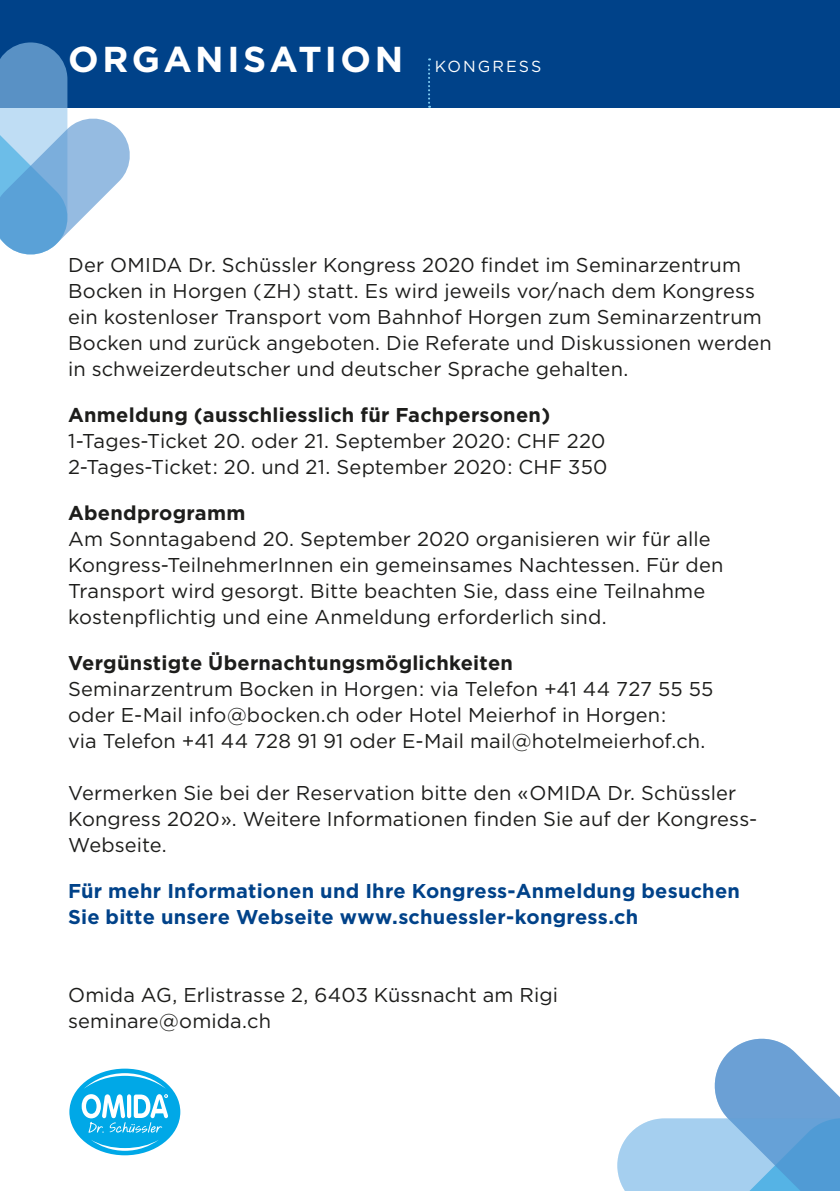
<style>
.page{position:relative;width:840px;height:1191px;background:#fff}
.page>*{position:absolute;margin:0;border:0;box-sizing:border-box;transform-origin:0 0}
.t1{font:700 36px "Gotham";letter-spacing:.095em;color:#fff}
.t2{font:20px/26px "Gotham";letter-spacing:.005em;color:#1d1d1b}
.t3{font:700 20px/26px "Gotham";letter-spacing:.01em;color:#004289}
.t4{font:700 20px "Gotham";letter-spacing:.01em;color:#1d1d1b}
.t5{font:16px "Gotham";letter-spacing:.125em;color:#fff}
</style>
<div class="page">
<div style="left:0;top:0;width:839px;height:108px;background:#004289"></div>
<svg style="left:428px;top:58px;width:2px;height:50px"></svg>
<svg style="left:0;top:42px;width:130px;height:213px"></svg>
<svg style="left:65px;top:1067px;width:119px;height:90px"></svg>
<div style="left:69px;top:1068px;width:111px;height:87px;background:#00a8e7;border-radius:50%"></div>
<svg style="left:84px;top:1073px;width:82px;height:15px"></svg>
<svg style="left:91px;top:1140px;width:68px;height:10px"></svg>
<svg style="left:82px;top:1094px;width:86px;height:38px"></svg>
<svg style="left:617px;top:1038px;width:222px;height:153px"></svg>
<h1 class="t1" style="left:68px;top:39px;width:336px">ORGANISATION</h1>
<p class="t5" style="left:434px;top:57px;width:108px">KONGRESS</p>
<p class="t2" style="left:68px;top:251px;width:705px">Der OMIDA Dr. Schüssler Kongress 2020 findet im Seminarzentrum Bocken in Horgen (ZH) statt. Es wird jeweils vor/nach dem Kongress ein kostenloser Transport vom Bahnhof Horgen zum Seminarzentrum Bocken und zurück angeboten. Die Referate und Diskussionen werden in schweizerdeutscher und deutscher Sprache gehalten.</p>
<p class="t4" style="left:68px;top:403px;width:483px">Anmeldung (ausschliesslich für Fachpersonen)</p>
<p class="t2" style="left:68px;top:427px;width:540px">1-Tages-Ticket 20. oder 21. September 2020: CHF 220<br>2-Tages-Ticket: 20. und 21. September 2020: CHF 350</p>
<p class="t4" style="left:68px;top:501px;width:179px">Abendprogramm</p>
<p class="t2" style="left:68px;top:525px;width:656px">Am Sonntagabend 20. September 2020 organisieren wir für alle Kongress-TeilnehmerInnen ein gemeinsames Nachtessen. Für den Transport wird gesorgt. Bitte beachten Sie, dass eine Teilnahme kostenpflichtig und eine Anmeldung erforderlich sind.</p>
<p class="t4" style="left:68px;top:651px;width:446px">Vergünstigte Übernachtungsmöglichkeiten</p>
<p class="t2" style="left:68px;top:675px;width:646px">Seminarzentrum Bocken in Horgen: via Telefon +41 44 727 55 55 oder E-Mail info@bocken.ch oder Hotel Meierhof in Horgen:<br>via Telefon +41 44 728 91 91 oder E-Mail mail@hotelmeierhof.ch.</p>
<p class="t2" style="left:68px;top:779px;width:690px">Vermerken Sie bei der Reservation bitte den «OMIDA Dr. Schüssler<br>Kongress 2020». Weitere Informationen finden Sie auf der Kongress-<br>Webseite.</p>
<p class="t3" style="left:68px;top:877px;width:673px">Für mehr Informationen und Ihre Kongress-Anmeldung besuchen<br>Sie bitte unsere Webseite www.schuessler-kongress.ch</p>
<p class="t2" style="left:68px;top:981px;width:491px">Omida AG, Erlistrasse 2, 6403 Küssnacht am Rigi seminare@omida.ch</p>
</div>
